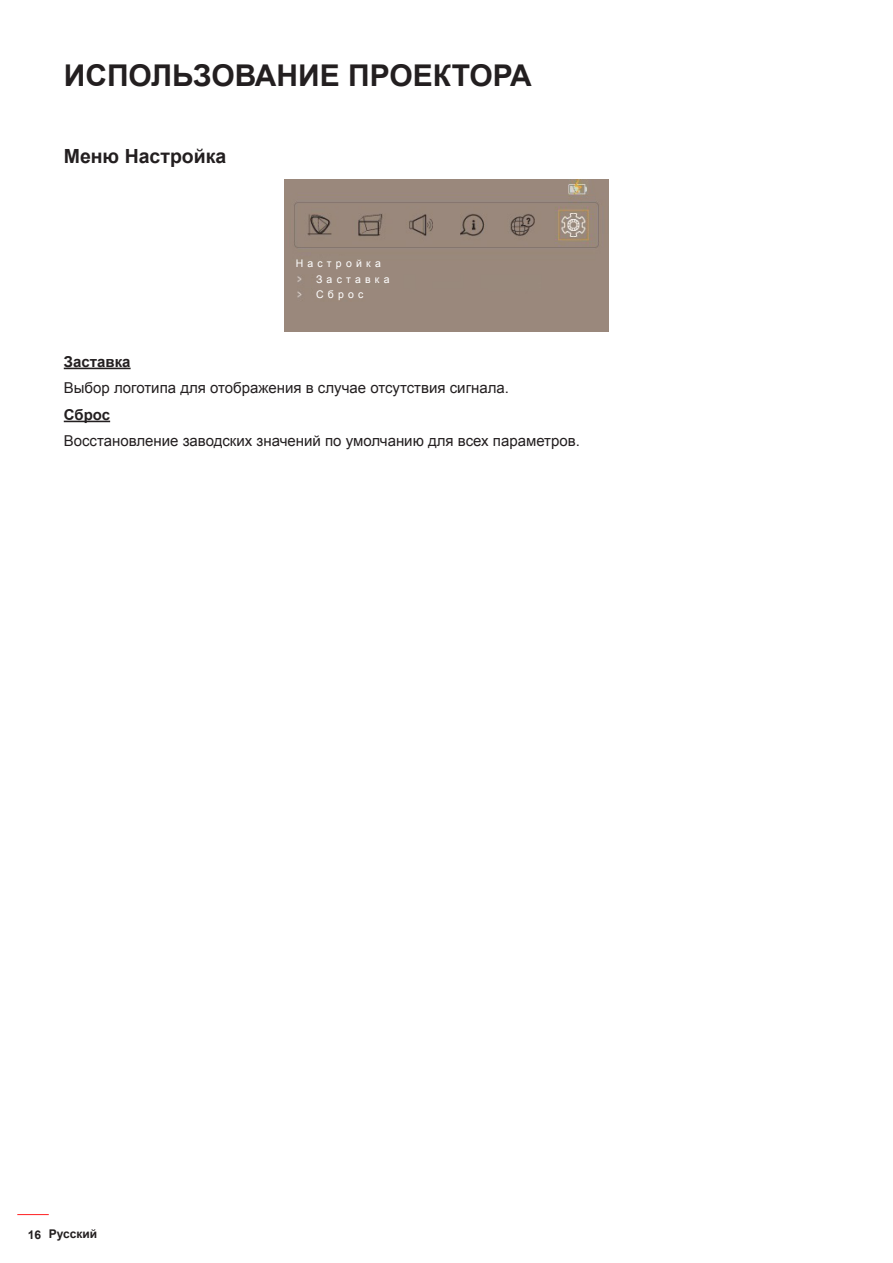
<style>
.page{position:relative;width:893px;height:1263px;background:#fff}
.page>*{position:absolute;margin:0;border:0;box-sizing:border-box;transform-origin:0 0}
.t1{font:700 30px "Arial";color:#231f20}
.t2{font:700 19.5px "Arial";color:#231f20}
.t3{font:15px "Arial";color:#231f20}
.t4{font:700 15px "Arial";color:#231f20}
.t5{font:700 12px "Arial";color:#231f20}
.t6{font:10.5px "Arial";letter-spacing:.4em;color:#fff}
</style>
<div class="page">
<hr style="left:17px;top:1214px;width:32px;height:1px;background:#ff1f20">
<hr style="left:64px;top:368px;width:67px;height:1px;background:#231f20">
<hr style="left:64px;top:421px;width:46px;height:1px;background:#231f20">
<div style="left:284px;top:180px;width:325px;height:152px;background:#9a887c"></div>
<h1 class="t1" style="left:64px;top:55px;width:469px">ИСПОЛЬЗОВАНИЕ ПРОЕКТОРА</h1>
<h2 class="t2" style="left:64px;top:143px;width:164px">Меню Настройка</h2>
<p class="t6" style="left:296px;top:256px;width:87px">Настройка</p>
<p class="t6" style="left:316px;top:287px;width:49px">Сброс</p>
<p class="t6" style="left:316px;top:272px;width:75px">Заставка</p>
<p class="t4" style="left:64px;top:352px;width:68px">Заставка</p>
<p class="t3" style="left:64px;top:378px;width:447px">Выбор логотипа для отображения в случае отсутствия сигнала.</p>
<p class="t4" style="left:64px;top:405px;width:48px">Сброс</p>
<p class="t3" style="left:64px;top:431px;width:518px">Восстановление заводских значений по умолчанию для всех параметров.</p>
<p class="t5" style="left:28px;top:1227px;width:71px">16 Русский</p>
</div>
